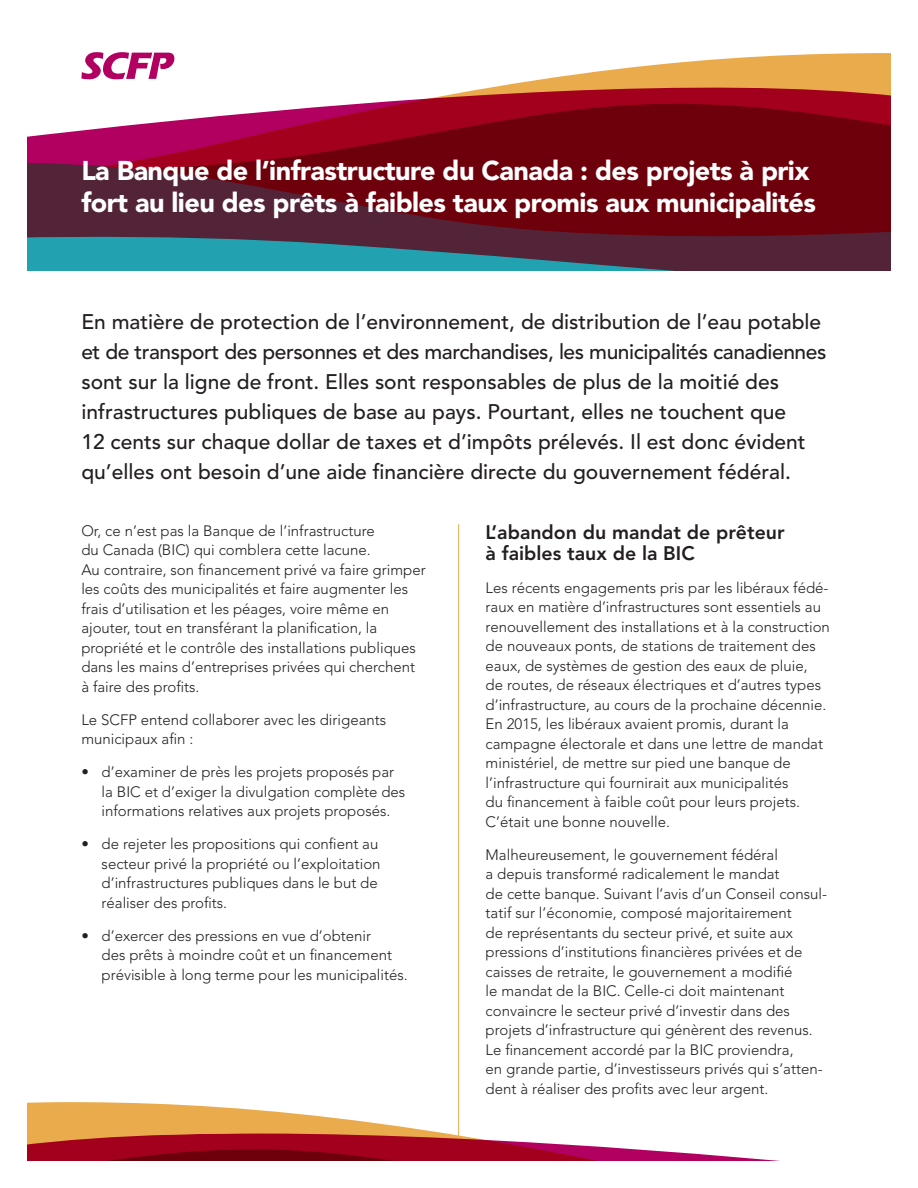
<style>
.page{position:relative;width:918px;height:1188px;background:#fff}
.page>*{position:absolute;margin:0;border:0;box-sizing:border-box;transform-origin:0 0}
.t1{font:900 27px/31.5px "Avenir";letter-spacing:-.02em;color:#fff}
.t2{font:500 21px/30px "Avenir";color:#231f20}
.Sub1{font:800 19.5px/21px "Avenir";color:#231f20}
.Copy{font:300 15px/19.5px "Avenir";color:#231f20}
.Last_Bullet{font:300 15px/19.5px "Avenir";color:#231f20}
</style>
<div class="page">
<svg style="left:84px;top:53px;width:807px;height:35px"></svg>
<svg style="left:27px;top:88px;width:864px;height:67px"></svg>
<svg style="left:27px;top:155px;width:864px;height:66px;background:#690918"></svg>
<svg style="left:27px;top:221px;width:864px;height:49px;background:#464859"></svg>
<svg style="left:27px;top:1100px;width:433px;height:17px"></svg>
<svg style="left:27px;top:1117px;width:753px;height:44px"></svg>
<hr style="left:458px;top:524px;width:1px;height:613px;background:#ebac4c">
<svg style="left:81px;top:52px;width:94px;height:27px"></svg>
<p class="t1" style="left:81px;top:155px;width:736px">La Banque de l’infrastructure du Canada : des projets à prix fort au lieu des prêts à faibles taux promis aux municipalités</p>
<p class="t2" style="left:81px;top:308px;width:747px">En matière de protection de l’environnement, de distribution de l’eau potable et de transport des personnes et des marchandises, les municipalités canadiennes sont sur la ligne de front. Elles sont responsables de plus de la moitié des infrastructures publiques de base au pays. Pourtant, elles ne touchent que<br>12 cents sur chaque dollar de taxes et d’impôts prélevés. Il est donc évident qu’elles ont besoin d’une aide financière directe du gouvernement fédéral.</p>
<p class="Copy" style="left:81px;top:521px;width:346px">Or, ce n’est pas la Banque de l’infrastructure<br>du Canada (BIC) qui comblera cette lacune.<br>Au contraire, son financement privé va faire grimper les coûts des municipalités et faire augmenter les frais d’utilisation et les péages, voire même en ajouter, tout en transférant la planification, la propriété et le contrôle des installations publiques dans les mains d’entreprises privées qui cherchent à faire des profits.</p>
<p class="Copy" style="left:81px;top:710px;width:306px">Le SCFP entend collaborer avec les dirigeants municipaux afin :</p>
<p class="Last_Bullet" style="left:102px;top:762px;width:305px;text-indent:-20px">• d’examiner de près les projets proposés par la BIC et d’exiger la divulgation complète des informations relatives aux projets proposés.</p>
<p class="Last_Bullet" style="left:102px;top:834px;width:280px;text-indent:-20px">• de rejeter les propositions qui confient au secteur privé la propriété ou l’exploitation d’infrastructures publiques dans le but de réaliser des profits.</p>
<p class="Last_Bullet" style="left:102px;top:926px;width:308px;text-indent:-20px">• d’exercer des pressions en vue d’obtenir<br>des prêts à moindre coût et un financement prévisible à long terme pour les municipalités.</p>
<p class="Sub1" style="left:486px;top:522px;width:301px">L’abandon du mandat de prêteur à faibles taux de la BIC</p>
<p class="Copy" style="left:486px;top:578px;width:346px">Les récents engagements pris par les libéraux fédé&shy;raux en matière d’infrastructures sont essentiels au renouvellement des installations et à la construction de nouveaux ponts, de stations de traitement des eaux, de systèmes de gestion des eaux de pluie,<br>de routes, de réseaux électriques et d’autres types d’infrastructure, au cours de la prochaine décennie.<br>En 2015, les libéraux avaient promis, durant la campagne électorale et dans une lettre de mandat ministériel, de mettre sur pied une banque de l’infrastructure qui fournirait aux municipalités<br>du financement à faible coût pour leurs projets.<br>C’était une bonne nouvelle.</p>
<p class="Copy" style="left:486px;top:845px;width:343px">Malheureusement, le gouvernement fédéral<br>a depuis transformé radicalement le mandat<br>de cette banque. Suivant l’avis d’un Conseil consul&shy;tatif sur l’économie, composé majoritairement<br>de représentants du secteur privé, et suite aux pressions d’institutions financières privées et de caisses de retraite, le gouvernement a modifié<br>le mandat de la BIC. Celle-ci doit maintenant convaincre le secteur privé d’investir dans des projets d’infrastructure qui génèrent des revenus.<br>Le financement accordé par la BIC proviendra,<br>en grande partie, d’investisseurs privés qui s’atten&shy;dent à réaliser des profits avec leur argent.</p>
</div>
